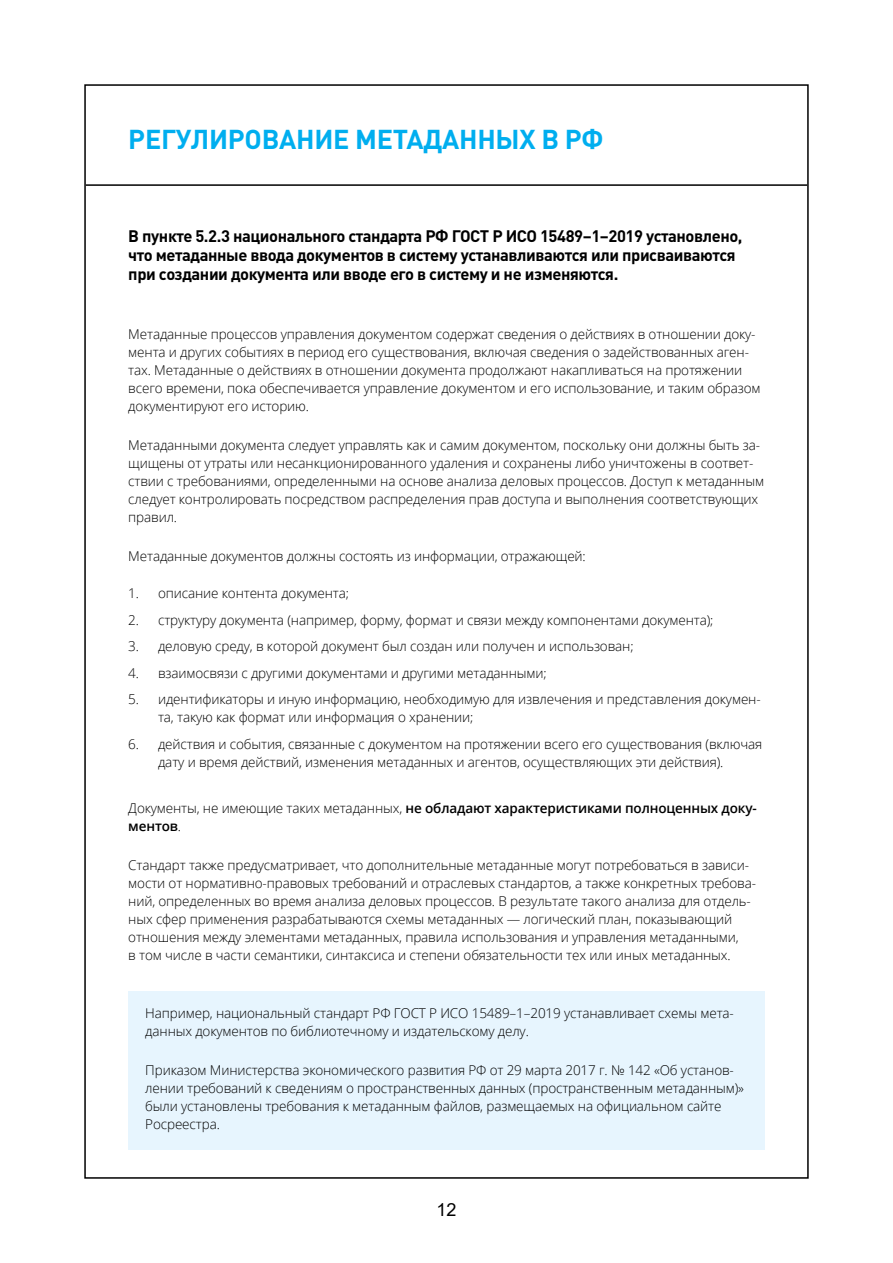
<style>
.page{position:relative;width:893px;height:1263px;background:#fff}
.page>*{position:absolute;margin:0;border:0;box-sizing:border-box;transform-origin:0 0}
.t1{font:700 27px "DIN Pro";letter-spacing:-.01em;color:#00aeef}
.t2{font:18px "Arial";color:#000}
.t3{font:700 16.5px/18.9px "DIN Pro";letter-spacing:-.025em;color:#000}
.t4{font:300 13.5px/18px "Open Sans";letter-spacing:-.01em;color:#000}
.t5{font:600 13.5px/18px "Open Sans";letter-spacing:-.01em;color:#000}
.s1{font-weight:300}
</style>
<div class="page">
<hr style="left:86px;top:184px;width:721px;height:2px;background:#000">
<div style="left:128px;top:991px;width:637px;height:65px;background:#e7f5fe"></div>
<div style="left:128px;top:1048px;width:637px;height:102px;background:#e7f5fe"></div>
<h1 class="t1" style="left:128px;top:121px;width:477px">РЕГУЛИРОВАНИЕ МЕТАДАННЫХ В РФ</h1>
<p class="t3" style="left:128px;top:226px;width:616px">В пункте 5.2.3 национального стандарта РФ ГОСТ Р ИСО 15489–1–2019 установлено, что метаданные ввода документов в систему устанавливаются или присваиваются при создании документа или вводе его в систему и не изменяются.</p>
<p class="t4" style="left:128px;top:324px;width:634px">Метаданные процессов управления документом содержат сведения о действиях в отношении доку&shy;мента и других событиях в период его существования, включая сведения о задействованных аген&shy;тах. Метаданные о действиях в отношении документа продолжают накапливаться на протяжении всего времени, пока обеспечивается управление документом и его использование, и таким образом документируют его историю.</p>
<p class="t4" style="left:128px;top:436px;width:637px">Метаданными документа следует управлять как и самим документом, поскольку они должны быть за&shy;щищены от утраты или несанкционированного удаления и сохранены либо уничтожены в соответ&shy;ствии с требованиями, определенными на основе анализа деловых процессов. Доступ к метаданным следует контролировать посредством распределения прав доступа и выполнения соответствующих правил.</p>
<p class="t4" style="left:128px;top:547px;width:459px">Метаданные документов должны состоять из информации, отражающей:</p>
<p class="t4" style="left:128px;top:584px;width:222px">1. описание контента документа;</p>
<p class="t4" style="left:128px;top:611px;width:587px">2. структуру документа (например, форму, формат и связи между компонентами документа);</p>
<p class="t4" style="left:128px;top:637px;width:507px">3. деловую среду, в которой документ был создан или получен и использован;</p>
<p class="t4" style="left:128px;top:664px;width:420px">4. взаимосвязи с другими документами и другими метаданными;</p>
<p class="t4" style="left:158px;top:690px;width:604px;text-indent:-30px">5. идентификаторы и иную информацию, необходимую для извлечения и представления докумен&shy;та, такую как формат или информация о хранении;</p>
<p class="t4" style="left:158px;top:735px;width:606px;text-indent:-30px">6. действия и события, связанные с документом на протяжении всего его существования (включая дату и время действий, изменения метаданных и агентов, осуществляющих эти действия).</p>
<p class="t5" style="left:128px;top:798px;width:630px"><span class="s1">Документы, не имеющие таких метаданных,</span> не обладают характеристиками полноценных доку&shy;ментов<span class="s1">.</span></p>
<p class="t4" style="left:128px;top:855px;width:629px">Стандарт также предусматривает, что дополнительные метаданные могут потребоваться в зависи&shy;мости от нормативно-правовых требований и отраслевых стандартов, а также конкретных требова&shy;ний, определенных во время анализа деловых процессов. В результате такого анализа для отдель&shy;ных сфер применения разрабатываются схемы метаданных — логический план, показывающий отношения между элементами метаданных, правила использования и управления метаданными,<br>в том числе в части семантики, синтаксиса и степени обязательности тех или иных метаданных.</p>
<p class="t4" style="left:145px;top:1004px;width:590px">Например, национальный стандарт РФ ГОСТ Р ИСО 15489–1–2019 устанавливает схемы мета&shy;данных документов по библиотечному и издательскому делу.</p>
<p class="t4" style="left:145px;top:1061px;width:600px">Приказом Министерства экономического развития РФ от 29 марта 2017 г. № 142 «Об установ&shy;лении требований к сведениям о пространственных данных (пространственным метаданным)» были установлены требования к метаданным файлов, размещаемых на официальном сайте Росреестра.</p>
<h2 class="t2" style="left:436px;top:1197px;width:22px">12</h2>
</div>
